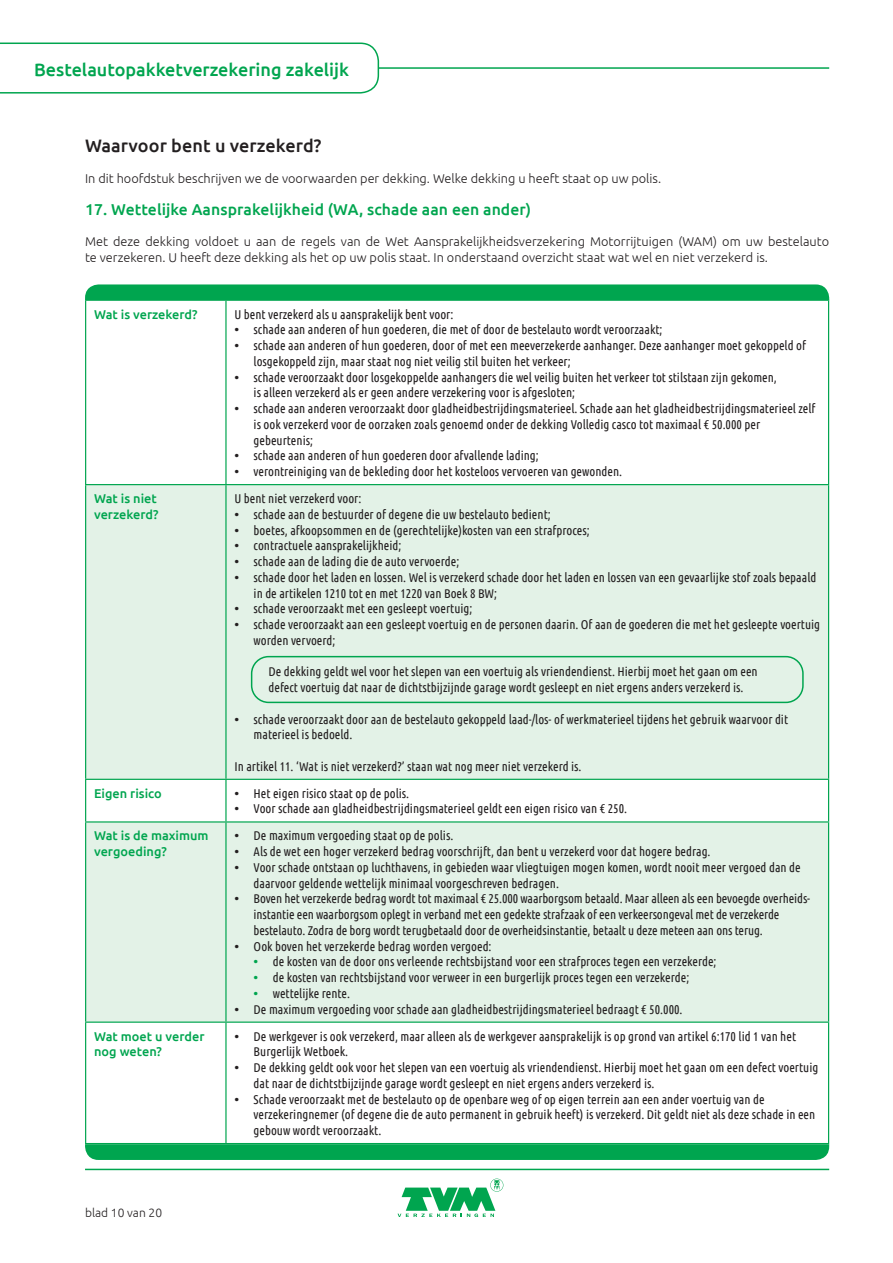
<style>
.page{position:relative;width:893px;height:1263px;background:#fff}
.page>*{position:absolute;margin:0;border:0;box-sizing:border-box;transform-origin:0 0}
.t1{font:500 18px "Ubuntu";color:#00a54f}
.Body{font:500 18px "Ubuntu";letter-spacing:.005em;color:#231f20}
.Body-2{font:500 15.75px "Ubuntu";letter-spacing:.005em;color:#00a54f}
.Body_tabel{font:12.75px/15.8px "Ubuntu Condensed";color:#231f20}
.Body-3{font:300 12.75px/15.8px "Ubuntu";color:#231f20}
.Body-4{font:500 12.75px/15.8px "Ubuntu";color:#00a54f}
.t2{font:300 12px "Ubuntu";color:#231f20}
.s1{font-family:"Ubuntu";font-weight:500}
.s2{font-family:"Ubuntu";font-weight:500;color:#00a54f}
</style>
<div class="page">
<hr style="left:85px;top:1169px;width:744px;height:1px;background:#00a54f">
<div style="left:85px;top:284px;width:744px;height:16px;background:#00a54f"></div>
<svg style="left:86px;top:485px;width:742px;height:536px;background:#e4f2e8"></svg>
<hr style="left:85px;top:300px;width:141px;height:1px;background:#00a54f">
<hr style="left:85px;top:301px;width:1px;height:183px;background:#00a54f">
<hr style="left:226px;top:300px;width:603px;height:1px;background:#00a54f">
<hr style="left:225px;top:301px;width:2px;height:183px;background:#00a54f">
<hr style="left:828px;top:301px;width:1px;height:183px;background:#00a54f">
<hr style="left:85px;top:484px;width:141px;height:1px;background:#00a54f">
<hr style="left:85px;top:485px;width:1px;height:294px;background:#00a54f">
<hr style="left:226px;top:484px;width:603px;height:1px;background:#00a54f">
<hr style="left:225px;top:485px;width:2px;height:294px;background:#00a54f">
<hr style="left:828px;top:485px;width:1px;height:294px;background:#00a54f">
<hr style="left:85px;top:779px;width:141px;height:1px;background:#00a54f">
<hr style="left:85px;top:780px;width:1px;height:41px;background:#00a54f">
<hr style="left:226px;top:779px;width:603px;height:1px;background:#00a54f">
<hr style="left:225px;top:780px;width:2px;height:41px;background:#00a54f">
<hr style="left:828px;top:780px;width:1px;height:41px;background:#00a54f">
<hr style="left:85px;top:821px;width:141px;height:1px;background:#00a54f">
<hr style="left:85px;top:822px;width:1px;height:199px;background:#00a54f">
<hr style="left:226px;top:821px;width:603px;height:1px;background:#00a54f">
<hr style="left:225px;top:822px;width:2px;height:199px;background:#00a54f">
<hr style="left:828px;top:822px;width:1px;height:199px;background:#00a54f">
<hr style="left:85px;top:1021px;width:141px;height:2px;background:#00a54f">
<hr style="left:85px;top:1023px;width:1px;height:120px;background:#00a54f">
<hr style="left:226px;top:1021px;width:603px;height:2px;background:#00a54f">
<hr style="left:225px;top:1023px;width:2px;height:120px;background:#00a54f">
<hr style="left:828px;top:1023px;width:1px;height:120px;background:#00a54f">
<hr style="left:85px;top:1143px;width:141px;height:1px;background:#00a54f">
<hr style="left:226px;top:1143px;width:603px;height:1px;background:#00a54f">
<div style="left:251px;top:656px;width:553px;height:47px;border:2px solid #00a54f;border-radius:17px"></div>
<svg style="left:85px;top:1144px;width:744px;height:16px;background:#04a652"></svg>
<hr style="left:85px;top:67px;width:744px;height:2px;background:#00a54f">
<svg style="left:0;top:42px;width:380px;height:52px"></svg>
<svg style="left:398px;top:1178px;width:105px;height:39px"></svg>
<h1 class="t1" style="left:34px;top:58px;width:317px">Bestelautopakketverzekering zakelijk</h1>
<p class="Body" style="left:85px;top:134px;width:238px">Waarvoor bent u verzekerd?</p>
<p class="Body-3" style="left:85px;top:171px;width:578px">In dit hoofdstuk beschrijven we de voorwaarden per dekking. Welke dekking u heeft staat op uw polis.</p>
<p class="Body-2" style="left:85px;top:199px;width:448px">17. Wettelijke Aansprakelijkheid (WA, schade aan een ander)</p>
<p class="Body-3" style="left:85px;top:234px;width:746px">Met deze dekking voldoet u aan de regels van de Wet Aansprakelijkheidsverzekering Motorrijtuigen (WAM) om uw bestelauto te verzekeren. U heeft deze dekking als het op uw polis staat. In onderstaand overzicht staat wat wel en niet verzekerd is.</p>
<p class="Body-4" style="left:94px;top:306px;width:105px">Wat is verzekerd?</p>
<p class="Body_tabel" style="left:234px;top:306px;width:220px">U bent verzekerd als u aansprakelijk bent voor:</p>
<p class="Body_tabel" style="left:234px;top:321px;width:430px"><span class="s1">•</span> schade aan anderen of hun goederen, die met of door de bestelauto wordt veroorzaakt;</p>
<p class="Body_tabel" style="left:254px;top:337px;width:554px;text-indent:-19px"><span class="s1">•</span> schade aan anderen of hun goederen, door of met een meeverzekerde aanhanger. Deze aanhanger moet gekoppeld of losgekoppeld zijn, maar staat nog niet veilig stil buiten het verkeer;</p>
<p class="Body_tabel" style="left:254px;top:369px;width:525px;text-indent:-19px"><span class="s1">•</span> schade veroorzaakt door losgekoppelde aanhangers die wel veilig buiten het verkeer tot stilstaan zijn gekomen, is alleen verzekerd als er geen andere verzekering voor is afgesloten;</p>
<p class="Body_tabel" style="left:254px;top:400px;width:563px;text-indent:-19px"><span class="s1">•</span> schade aan anderen veroorzaakt door gladheidbestrijdingsmaterieel. Schade aan het gladheidbestrijdingsmaterieel zelf is ook verzekerd voor de oorzaken zoals genoemd onder de dekking Volledig casco tot maximaal € 50.000 per gebeurtenis;</p>
<p class="Body_tabel" style="left:234px;top:447px;width:306px"><span class="s1">•</span> schade aan anderen of hun goederen door afvallende lading;</p>
<p class="Body_tabel" style="left:234px;top:463px;width:389px"><span class="s1">•</span> verontreiniging van de bekleding door het kosteloos vervoeren van gewonden.</p>
<p class="Body-4" style="left:94px;top:490px;width:66px">Wat is niet verzekerd?</p>
<p class="Body_tabel" style="left:234px;top:490px;width:128px">U bent niet verzekerd voor:</p>
<p class="Body_tabel" style="left:234px;top:506px;width:318px"><span class="s1">•</span> schade aan de bestuurder of degene die uw bestelauto bedient;</p>
<p class="Body_tabel" style="left:234px;top:522px;width:357px"><span class="s1">•</span> boetes, afkoopsommen en de (gerechtelijke)kosten van een strafproces;</p>
<p class="Body_tabel" style="left:234px;top:537px;width:168px"><span class="s1">•</span> contractuele aansprakelijkheid;</p>
<p class="Body_tabel" style="left:234px;top:553px;width:226px"><span class="s1">•</span> schade aan de lading die de auto vervoerde;</p>
<p class="Body_tabel" style="left:254px;top:569px;width:564px;text-indent:-19px"><span class="s1">•</span> schade door het laden en lossen. Wel is verzekerd schade door het laden en lossen van een gevaarlijke stof zoals bepaald in de artikelen 1210 tot en met 1220 van Boek 8 BW;</p>
<p class="Body_tabel" style="left:234px;top:600px;width:240px"><span class="s1">•</span> schade veroorzaakt met een gesleept voertuig;</p>
<p class="Body_tabel" style="left:254px;top:616px;width:568px;text-indent:-19px"><span class="s1">•</span> schade veroorzaakt aan een gesleept voertuig en de personen daarin. Of aan de goederen die met het gesleepte voertuig worden vervoerd;</p>
<p class="Body_tabel" style="left:268px;top:663px;width:491px">De dekking geldt wel voor het slepen van een voertuig als vriendendienst. Hierbij moet het gaan om een defect voertuig dat naar de dichtstbijzijnde garage wordt gesleept en niet ergens anders verzekerd is.</p>
<p class="Body_tabel" style="left:254px;top:711px;width:536px;text-indent:-19px"><span class="s1">•</span> schade veroorzaakt door aan de bestelauto gekoppeld laad-/los- of werkmaterieel tijdens het gebruik waarvoor dit materieel is bedoeld.</p>
<p class="Body_tabel" style="left:234px;top:758px;width:349px">In artikel 11. ‘Wat is niet verzekerd?’ staan wat nog meer niet verzekerd is.</p>
<p class="Body-4" style="left:94px;top:785px;width:69px">Eigen risico</p>
<p class="Body_tabel" style="left:234px;top:785px;width:176px"><span class="s1">•</span> Het eigen risico staat op de polis.</p>
<p class="Body_tabel" style="left:234px;top:801px;width:394px"><span class="s1">•</span> Voor schade aan gladheidbestrijdingsmaterieel geldt een eigen risico van € 250.</p>
<p class="Body-4" style="left:94px;top:827px;width:116px">Wat is de maximum vergoeding?</p>
<p class="Body_tabel" style="left:234px;top:827px;width:220px"><span class="s1">•</span> De maximum vergoeding staat op de polis.</p>
<p class="Body_tabel" style="left:234px;top:843px;width:478px"><span class="s1">•</span> Als de wet een hoger verzekerd bedrag voorschrijft, dan bent u verzekerd voor dat hogere bedrag.</p>
<p class="Body_tabel" style="left:254px;top:859px;width:549px;text-indent:-19px"><span class="s1">•</span> Voor schade ontstaan op luchthavens, in gebieden waar vliegtuigen mogen komen, wordt nooit meer vergoed dan de daarvoor geldende wettelijk minimaal voorgeschreven bedragen.</p>
<p class="Body_tabel" style="left:254px;top:890px;width:557px;text-indent:-19px"><span class="s1">•</span> Boven het verzekerde bedrag wordt tot maximaal € 25.000 waarborgsom betaald. Maar alleen als een bevoegde overheids&shy;instantie een waarborgsom oplegt in verband met een gedekte strafzaak of een verkeersongeval met de verzekerde bestelauto. Zodra de borg wordt terugbetaald door de overheidsinstantie, betaalt u deze meteen aan ons terug.</p>
<p class="Body_tabel" style="left:234px;top:938px;width:259px"><span class="s1">•</span> Ook boven het verzekerde bedrag worden vergoed:</p>
<p class="Body_tabel" style="left:254px;top:953px;width:464px"><span class="s2">•</span> de kosten van de door ons verleende rechtsbijstand voor een strafproces tegen een verzekerde;</p>
<p class="Body_tabel" style="left:254px;top:969px;width:437px"><span class="s2">•</span> de kosten van rechtsbijstand voor verweer in een burgerlijk proces tegen een verzekerde;</p>
<p class="Body_tabel" style="left:254px;top:985px;width:98px"><span class="s2">•</span> wettelijke rente.</p>
<p class="Body_tabel" style="left:234px;top:1001px;width:450px"><span class="s1">•</span> De maximum vergoeding voor schade aan gladheidbestrijdingsmaterieel bedraagt € 50.000.</p>
<p class="Body-4" style="left:94px;top:1028px;width:112px">Wat moet u verder nog weten?</p>
<p class="Body_tabel" style="left:254px;top:1028px;width:544px;text-indent:-19px"><span class="s1">•</span> De werkgever is ook verzekerd, maar alleen als de werkgever aansprakelijk is op grond van artikel 6:170 lid 1 van het<br>Burgerlijk Wetboek.</p>
<p class="Body_tabel" style="left:254px;top:1059px;width:566px;text-indent:-19px"><span class="s1">•</span> De dekking geldt ook voor het slepen van een voertuig als vriendendienst. Hierbij moet het gaan om een defect voertuig dat naar de dichtstbijzijnde garage wordt gesleept en niet ergens anders verzekerd is.</p>
<p class="Body_tabel" style="left:254px;top:1091px;width:563px;text-indent:-19px"><span class="s1">•</span> Schade veroorzaakt met de bestelauto op de openbare weg of op eigen terrein aan een ander voertuig van de verzekeringnemer (of degene die de auto permanent in gebruik heeft) is verzekerd. Dit geldt niet als deze schade in een gebouw wordt veroorzaakt.</p>
<p class="t2" style="left:85px;top:1205px;width:79px">blad 10 van 20</p>
</div>
